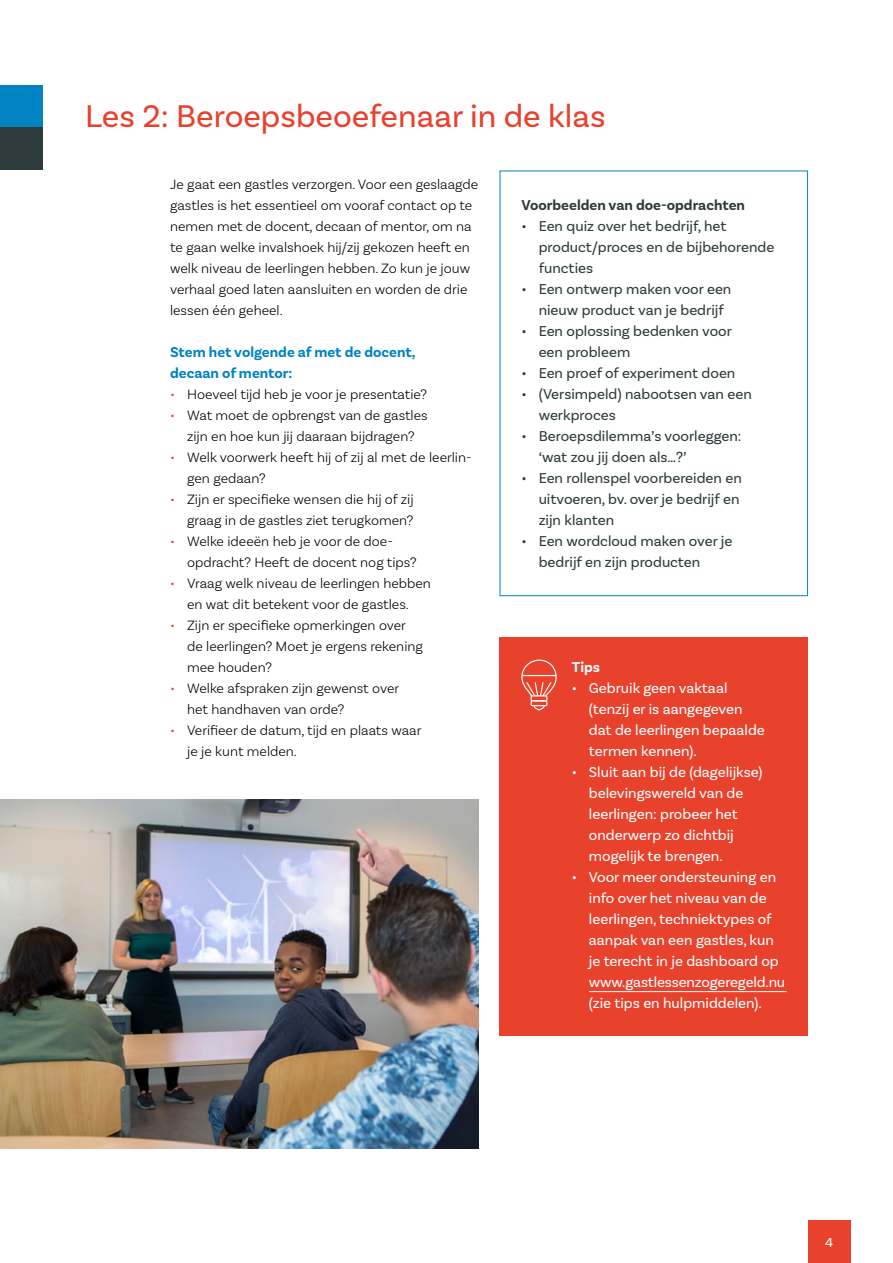
<style>
.page{position:relative;width:893px;height:1263px;background:#fff}
.page>*{position:absolute;margin:0;border:0;box-sizing:border-box;transform-origin:0 0}
.t1{font:33px "Basic Sans";color:#e8412c}
.t2{font:15px/21px "Basic Sans";color:#2d3b3d}
.t3{font:15px/21px "Basic Sans";color:#fff}
.t4{font:700 15px/21px "Basic Sans";color:#0082c3}
.t5{font:700 15px "Basic Sans";color:#2d3b3d}
.t6{font:700 15px "Basic Sans";color:#fff}
.t7{font:300 14.25px/21px "Basic Sans";color:#000}
.t8{font:13.5px "Basic Sans";color:#fff}
.s1{color:#e8412c}
</style>
<div class="page">
<img style="left:0;top:799px;width:478px;height:349px">
<div style="left:500px;top:171px;width:308px;height:425px;border:1px solid #0082c3"></div>
<div style="left:0;top:85px;width:43px;height:43px;background:#0082c3"></div>
<div style="left:0;top:128px;width:43px;height:42px;background:#2d3b3d"></div>
<div style="left:500px;top:638px;width:308px;height:398px;background:#e8412c"></div>
<hr style="left:589px;top:991px;width:198px;height:1px;background:#fff">
<svg style="left:521px;top:659px;width:36px;height:52px"></svg>
<div style="left:808px;top:1220px;width:42px;height:43px;background:#e8412c"></div>
<h1 class="t1" style="left:85px;top:96px;width:522px">Les 2: Beroepsbeoefenaar in de klas</h1>
<p class="t7" style="left:170px;top:174px;width:310px">Je gaat een gastles verzorgen. Voor een geslaagde gastles is het essentieel om vooraf contact op te nemen met de docent, decaan of mentor, om na te gaan welke invalshoek hij/zij gekozen heeft en welk niveau de leerlingen hebben. Zo kun je jouw verhaal goed laten aansluiten en worden de drie lessen één geheel.</p>
<p class="t4" style="left:170px;top:342px;width:247px">Stem het volgende af met de docent, decaan of mentor:</p>
<p class="t7" style="left:170px;top:384px;width:259px"><span class="s1">•</span> Hoeveel tijd heb je voor je presentatie?</p>
<p class="t7" style="left:170px;top:405px;width:259px;text-align:center"><span class="s1">•</span> Wat moet de opbrengst van de gastles zijn en hoe kun jij daaraan bijdragen?</p>
<p class="t7" style="left:187px;top:447px;width:286px;text-indent:-17px"><span class="s1">•</span> Welk voorwerk heeft hij of zij al met de leerlin&shy;gen gedaan?</p>
<p class="t7" style="left:170px;top:489px;width:245px;text-align:right"><span class="s1">•</span> Zijn er specifieke wensen die hij of zij graag in de gastles ziet terugkomen?</p>
<p class="t7" style="left:187px;top:531px;width:231px;text-indent:-17px"><span class="s1">•</span> Welke ideeën heb je voor de doe&shy;opdracht? Heeft de docent nog tips?</p>
<p class="t7" style="left:170px;top:573px;width:262px;text-align:center"><span class="s1">•</span> Vraag welk niveau de leerlingen hebben en wat dit betekent voor de gastles.</p>
<p class="t7" style="left:187px;top:615px;width:237px;text-indent:-17px"><span class="s1">•</span> Zijn er specifieke opmerkingen over de leerlingen? Moet je ergens rekening mee houden?</p>
<p class="t7" style="left:187px;top:678px;width:214px;text-indent:-17px"><span class="s1">•</span> Welke afspraken zijn gewenst over het handhaven van orde?</p>
<p class="t7" style="left:187px;top:720px;width:236px;text-indent:-17px"><span class="s1">•</span> Verifieer de datum, tijd en plaats waar je je kunt melden.</p>
<p class="t5" style="left:522px;top:196px;width:225px">Voorbeelden van doe-opdrachten</p>
<p class="t2" style="left:539px;top:215px;width:237px;text-indent:-17px">• Een quiz over het bedrijf, het product/proces en de bijbehorende functies</p>
<p class="t2" style="left:539px;top:278px;width:194px;text-indent:-17px">• Een ontwerp maken voor een nieuw product van je bedrijf</p>
<p class="t2" style="left:539px;top:320px;width:195px;text-indent:-17px">• Een oplossing bedenken voor een probleem</p>
<p class="t2" style="left:522px;top:362px;width:215px">• Een proef of experiment doen</p>
<p class="t2" style="left:539px;top:383px;width:215px;text-indent:-17px">• (Versimpeld) nabootsen van een werkproces</p>
<p class="t2" style="left:539px;top:425px;width:204px;text-indent:-17px">• Beroepsdilemma’s voorleggen: ‘wat zou jij doen als…?’</p>
<p class="t2" style="left:539px;top:467px;width:205px;text-indent:-17px">• Een rollenspel voorbereiden en uitvoeren, bv. over je bedrijf en zijn klanten</p>
<p class="t2" style="left:539px;top:530px;width:195px;text-indent:-17px">• Een wordcloud maken over je bedrijf en zijn producten</p>
<p class="t6" style="left:572px;top:658px;width:30px">Tips</p>
<p class="t3" style="left:589px;top:677px;width:177px;text-indent:-17px">• Gebruik geen vaktaal (tenzij er is aangegeven dat de leerlingen bepaalde termen kennen).</p>
<p class="t3" style="left:589px;top:761px;width:175px;text-indent:-17px">• Sluit aan bij de (dagelijkse) belevingswereld van de leerlingen: probeer het onderwerp zo dichtbij mogelijk te brengen.</p>
<p class="t3" style="left:589px;top:866px;width:198px;text-indent:-17px">• Voor meer ondersteuning en info over het niveau van de leerlingen, techniektypes of aanpak van een gastles, kun je terecht in je dashboard op www.gastlessenzogeregeld.nu (zie tips en hulpmiddelen).</p>
<p class="t8" style="left:825px;top:1234px;width:9px">4</p>
</div>
